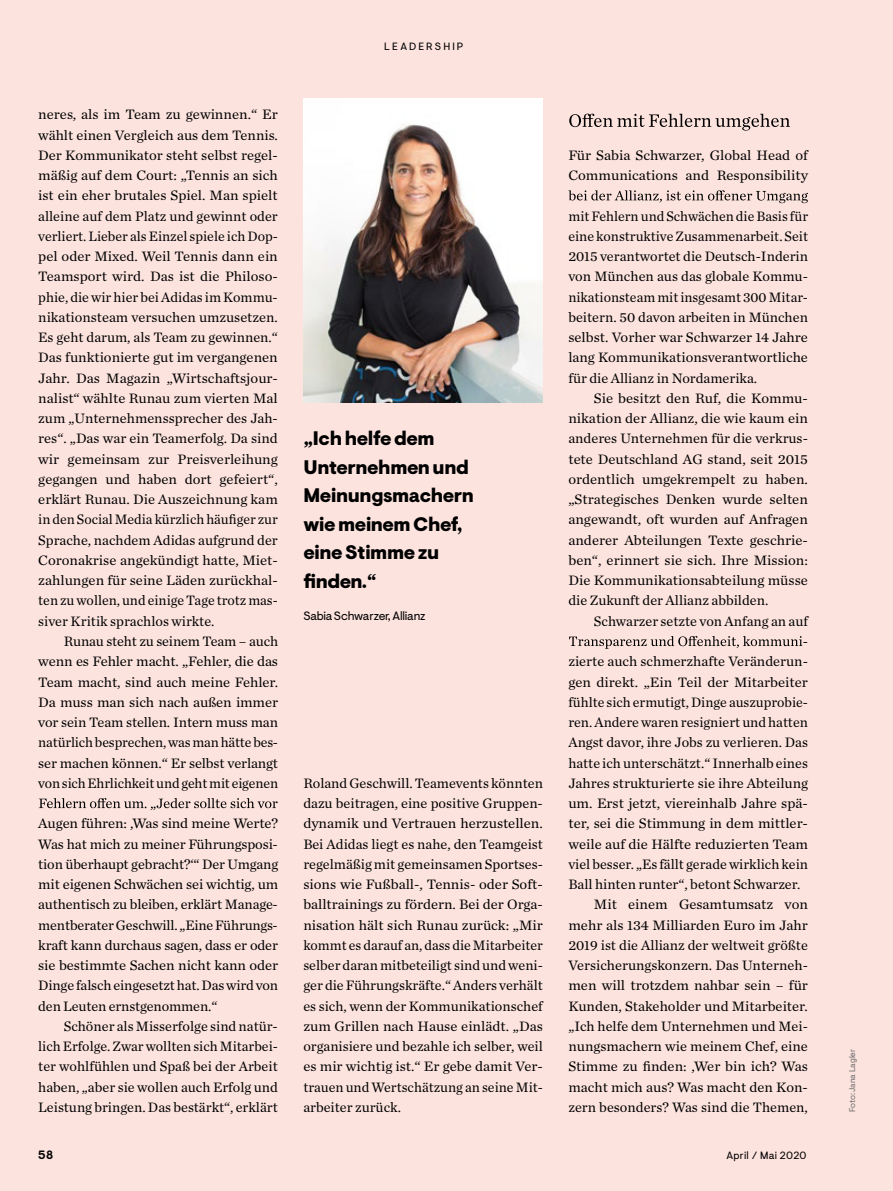
<style>
.page{position:relative;width:893px;height:1191px;background:#fce3de}
.page>*{position:absolute;margin:0;border:0;box-sizing:border-box;transform-origin:0 0}
.t1{font:900 19.5px/28.5px "Visuelt Pro";letter-spacing:-.025em;color:#000}
.t2{font:14.25px/20.2px "Chronicle Text G1";color:#000;text-align:justify}
.t3{font:12px "Visuelt Pro";letter-spacing:-.02em;color:#000}
.t4{font:700 12px "Visuelt Pro";color:#000}
.t5{font:10.5px "Visuelt Pro";letter-spacing:.02em;color:#000}
.t6{font:10.5px "Visuelt Pro";letter-spacing:.2em;color:#000}
.t7{font:8.25px "Visuelt Pro";letter-spacing:-.01em;color:#706f6f}
</style>
<div class="page">
<svg style="left:39px;top:798px;width:239px;height:12px"></svg>
<svg style="left:569px;top:114px;width:221px;height:17px"></svg>
<svg style="left:568px;top:190px;width:240px;height:13px"></svg>
<svg style="left:569px;top:636px;width:233px;height:13px"></svg>
<hr style="left:892px;top:793px;width:1px;height:398px;background:#fff">
<img style="left:303px;top:98px;width:240px;height:305px">
<p class="t2" style="left:38px;top:104px;width:241px">neres, als im Team zu gewinnen.“ Er wählt einen Vergleich aus dem Tennis.<br>Der Kommunikator steht selbst regel&shy;mäßig auf dem Court: „Tennis an sich ist ein eher brutales Spiel. Man spielt alleine auf dem Platz und gewinnt oder verliert.Lieber alsEinzel spiele ich Dop&shy;pel oder Mixed. Weil Tennis dann ein Teamsport wird. Das ist die Philoso&shy;phie, die wir hier beiAdidas im Kommu&shy;nikationsteam versuchen umzusetzen.<br>Es geht darum, als Team zu gewinnen.“ Das funktionierte gut im vergangenen Jahr. Das Magazin „Wirtschaftsjour&shy;nalist“ wählte Runau zum vierten Mal zum „Unternehmenssprecher des Jah&shy;res“. „Das war ein Teamerfolg. Da sind wir gemeinsam zur Preisverleihung gegangen und haben dort gefeiert“, erklärt Runau. Die Auszeichnung kam in den SocialMedia kürzlich häufiger zur Sprache, nachdem Adidas aufgrund der Coronakrise angekündigt hatte, Miet&shy;zahlungen für seine Läden zurückhal&shy;ten zu wollen, und einigeTage trotz mas&shy;siver Kritik sprachlos wirkte.</p>
<p class="t2" style="left:38px;top:630px;width:241px;text-indent:26px">Runau steht zu seinem Team – auch wenn es Fehler macht. „Fehler, die das Team macht, sind auch meine Fehler.<br>Da muss man sich nach außen immer vor sein Team stellen. Intern muss man natürlichbesprechen,wasmanhättebes&shy;ser machen können.“ Er selbst verlangt vonsichEhrlichkeitundgehtmit eigenen</p>
<p class="t2" style="left:38px;top:812px;width:241px">Augen führen: ‚Was sind meine Werte?<br>Was hat mich zu meiner Führungsposi&shy;tion überhaupt gebracht?‘“ Der Umgang mit eigenen Schwächen sei wichtig, um authentisch zu bleiben, erklärt Manage&shy;mentberaterGeschwill. „EineFührungs&shy;kraft kann durchaus sagen, dass er oder sie bestimmte Sachen nicht kann oder Dinge falscheingesetzthat.Daswirdvon den Leuten ernstgenommen.“</p>
<p class="t2" style="left:38px;top:1015px;width:241px;text-indent:26px">Schöner als Misserfolge sind natür&shy;lichErfolge.Zwar wollten sichMitarbei&shy;ter wohlfühlen und Spaß bei der Arbeit haben, „aber sie wollen auch Erfolg und Leistung bringen. Das bestärkt“, erklärt</p>
<p class="t6" style="left:384px;top:40px;width:81px">LEADERSHIP</p>
<h1 class="t1" style="left:303px;top:425px;width:172px">„Ichhelfedem<br>Unternehmen und<br>Meinungsmachern wie meinem Chef, eineStimmezu finden.“</h1>
<p class="t3" style="left:303px;top:608px;width:124px">SabiaSchwarzer,Allianz</p>
<p class="t2" style="left:303px;top:772px;width:241px">Roland Geschwill.Teamevents könnten dazu beitragen, eine positive Gruppen&shy;dynamik und Vertrauen herzustellen.<br>Bei Adidas liegt es nahe, den Teamgeist regelmäßig mit gemeinsamen Sportses&shy;sions wie Fußball-, Tennis- oder Soft&shy;balltrainings zu fördern. Bei der Orga&shy;nisation hält sich Runau zurück: „Mir kommt es darauf an, dass dieMitarbeiter selber daran mitbeteiligt sind und weni&shy;ger dieFührungskräfte.“Anders verhält es sich, wenn der Kommunikationschef zum Grillen nach Hause einlädt. „Das organisiere und bezahle ich selber, weil es mir wichtig ist.“ Er gebe damit Ver&shy;trauen undWertschätzung an seineMit&shy;arbeiter zurück.</p>
<p class="t2" style="left:568px;top:144px;width:241px">Für Sabia Schwarzer, Global Head of<br>Communications and Responsibility</p>
<p class="t2" style="left:568px;top:205px;width:241px">mitFehlern und Schwächen dieBasis für eine konstruktiveZusammenarbeit. Seit 2015 verantwortet die Deutsch-Inderin von München aus das globale Kommu&shy;nikationsteam mitinsgesamt 300Mitar&shy;beitern. 50 davon arbeiten in München selbst. Vorher war Schwarzer 14 Jahre lang Kommunikationsverantwortliche für die Allianz in Nordamerika.</p>
<p class="t2" style="left:568px;top:387px;width:241px;text-indent:26px">Sie besitzt den Ruf, die Kommu&shy;nikation der Allianz, die wie kaum ein anderes Unternehmen für die verkrus&shy;tete Deutschland AG stand, seit 2015 ordentlich umgekrempelt zu haben. „Strategisches Denken wurde selten angewandt, oft wurden auf Anfragen anderer Abteilungen Texte geschrie&shy;ben“, erinnert sie sich. Ihre Mission:<br>Die Kommunikationsabteilung müsse die Zukunft der Allianz abbilden.</p>
<p class="t2" style="left:594px;top:610px;width:216px">Schwarzer setzte von Anfang an auf</p>
<p class="t2" style="left:803px;top:630px;width:7px">-</p>
<p class="t2" style="left:568px;top:650px;width:241px">zierte auch schmerzhafte Veränderun-</p>
<p class="t2" style="left:568px;top:671px;width:241px">gen direkt. „Ein Teil der Mitarbeiter</p>
<p class="t2" style="left:568px;top:691px;width:241px">fühlte sich ermutigt, Dinge auszuprobie-</p>
<p class="t2" style="left:568px;top:711px;width:241px">ren.Andere waren resigniert und hatten</p>
<p class="t2" style="left:568px;top:731px;width:241px">Angst davor, ihre Jobs zu verlieren. Das</p>
<p class="t2" style="left:568px;top:752px;width:241px">hatte ich unterschätzt.“ Innerhalb eines</p>
<p class="t2" style="left:568px;top:772px;width:241px">Jahres strukturierte sie ihre Abteilung</p>
<p class="t2" style="left:568px;top:792px;width:241px">um. Erst jetzt, viereinhalb Jahre spä-</p>
<p class="t2" style="left:568px;top:812px;width:241px">ter, sei die Stimmung in dem mittler-</p>
<p class="t2" style="left:568px;top:833px;width:241px">weile auf die Hälfte reduzierten Team</p>
<p class="t2" style="left:568px;top:853px;width:241px">viel besser. „Es fällt gerade wirklich kein</p>
<p class="t2" style="left:568px;top:873px;width:234px">Ball hinten runter“, betont Schwarzer.</p>
<p class="t2" style="left:594px;top:893px;width:216px">Mit einem Gesamtumsatz von</p>
<p class="t2" style="left:568px;top:914px;width:241px">mehr als 134 Milliarden Euro im Jahr</p>
<p class="t2" style="left:568px;top:934px;width:241px">2019 ist die Allianz der weltweit größte</p>
<p class="t2" style="left:568px;top:954px;width:241px">Versicherungskonzern. Das Unterneh-</p>
<p class="t2" style="left:568px;top:974px;width:241px">men will trotzdem nahbar sein – für</p>
<p class="t2" style="left:568px;top:995px;width:241px">Kunden, Stakeholder und Mitarbeiter.</p>
<p class="t2" style="left:568px;top:1015px;width:241px">„Ich helfe dem Unternehmen und Mei-</p>
<p class="t2" style="left:568px;top:1035px;width:241px">nungsmachern wie meinem Chef, eine</p>
<p class="t2" style="left:568px;top:1055px;width:241px">Stimme zu finden: ‚Wer bin ich? Was</p>
<p class="t2" style="left:568px;top:1076px;width:241px">macht mich aus? Was macht den Kon-</p>
<p class="t2" style="left:568px;top:1096px;width:241px">zern besonders? Was sind die Themen,</p>
<p class="t4" style="left:38px;top:1147px;width:16px">58</p>
<p class="t5" style="left:727px;top:1149px;width:81px">April / Mai 2020</p>
<p class="t7" style="left:847px;top:1112px;width:65px;rotate:-90deg">Foto: Jana Lagler</p>
</div>
